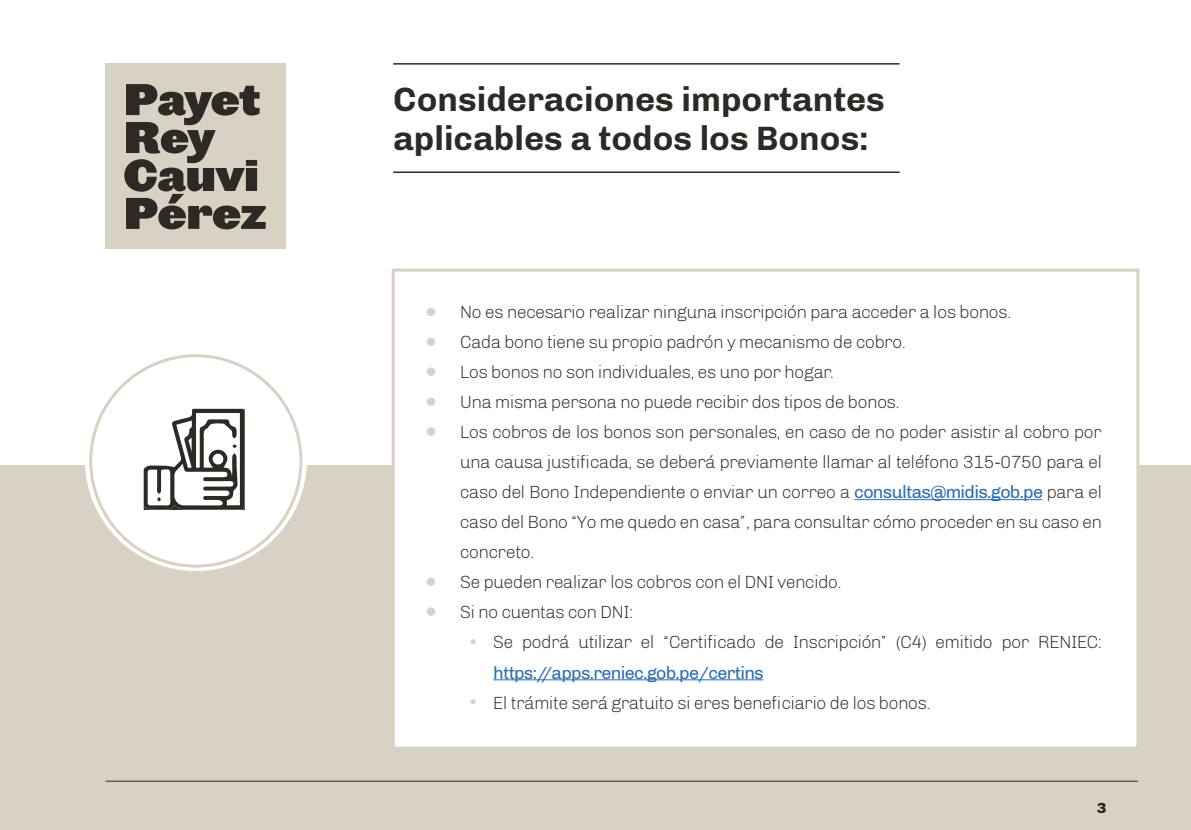
<style>
.page{position:relative;width:1191px;height:830px;background:#fff}
.page>*{position:absolute;margin:0;border:0;box-sizing:border-box;transform-origin:0 0}
.t1{font:700 34.5px/39px "Chivo";color:#2d2a26}
.t2{font:300 18px/30px "Chivo";letter-spacing:-.04em;color:#2d2a26}
.t3{font:18px "Chivo";letter-spacing:-.04em;color:#2c6eaf}
.t4{font:900 15px "Chivo";color:#2d2a26}
.s1{font-weight:400;color:#2c6eaf}
</style>
<div class="page">
<div style="left:0;top:465px;width:1191px;height:364px;background:#d7d2c4"></div>
<hr style="left:106px;top:780px;width:1032px;height:1px;background:#2d2a26">
<div style="left:392px;top:268px;width:747px;height:481px;background:#fff;border:3px solid #d7d2c4"></div>
<hr style="left:854px;top:499px;width:188px;height:1px;background:#2c6eaf">
<hr style="left:493px;top:679px;width:270px;height:1px;background:#2c6eaf">
<hr style="left:393px;top:171px;width:506px;height:2px;background:#2d2a26">
<hr style="left:393px;top:63px;width:506px;height:2px;background:#2d2a26">
<div style="left:427px;top:307px;width:8px;height:9px;background:#d7d2c4;border-radius:50%"></div>
<div style="left:427px;top:337px;width:8px;height:9px;background:#d7d2c4;border-radius:50%"></div>
<div style="left:427px;top:367px;width:8px;height:8px;background:#d7d2c4;border-radius:50%"></div>
<div style="left:427px;top:397px;width:8px;height:8px;background:#d7d2c4;border-radius:50%"></div>
<div style="left:427px;top:427px;width:8px;height:8px;background:#d7d2c4;border-radius:50%"></div>
<div style="left:427px;top:577px;width:8px;height:8px;background:#d7d2c4;border-radius:50%"></div>
<div style="left:427px;top:607px;width:8px;height:8px;background:#d7d2c4;border-radius:50%"></div>
<svg style="left:470px;top:639px;width:6px;height:5px"></svg>
<svg style="left:470px;top:699px;width:6px;height:4px"></svg>
<div style="left:106px;top:64px;width:180px;height:185px;background:#d8d2c4"></div>
<svg style="left:124px;top:84px;width:142px;height:145px"></svg>
<svg style="left:85px;top:348px;width:222px;height:222px"></svg>
<div style="left:91px;top:355px;width:210px;height:211px;background:#fff;border-radius:50%"></div>
<svg style="left:144px;top:408px;width:101px;height:101px"></svg>
<h1 class="t1" style="left:393px;top:79px;width:493px">Consideraciones importantes aplicables a todos los Bonos:</h1>
<p class="t2" style="left:460px;top:297px;width:644px">No es necesario realizar ninguna inscripción para acceder a los bonos.<br>Cada bono tiene su propio padrón y mecanismo de cobro.<br>Los bonos no son individuales, es uno por hogar.<br>Una misma persona no puede recibir dos tipos de bonos.<br>Los cobros de los bonos son personales, en caso de no poder asistir al cobro por una causa justificada, se deberá previamente llamar al teléfono 315-0750 para el caso del Bono Independiente o enviar un correo a <span class="s1">consultas@midis.gob.pe</span> para el caso del Bono “Yo me quedo en casa”, para consultar cómo proceder en su caso en concreto.<br>Se pueden realizar los cobros con el DNI vencido.<br>Si no cuentas con DNI:</p>
<p class="t2" style="left:493px;top:627px;width:611px">Se podrá utilizar el “Certificado de Inscripción” (C4) emitido por RENIEC:</p>
<p class="t3" style="left:493px;top:661px;width:272px">https://apps.reniec.gob.pe/certins</p>
<p class="t2" style="left:493px;top:687px;width:439px">El trámite será gratuito si eres beneficiario de los bonos.</p>
<p class="t4" style="left:1097px;top:798px;width:11px">3</p>
</div>
